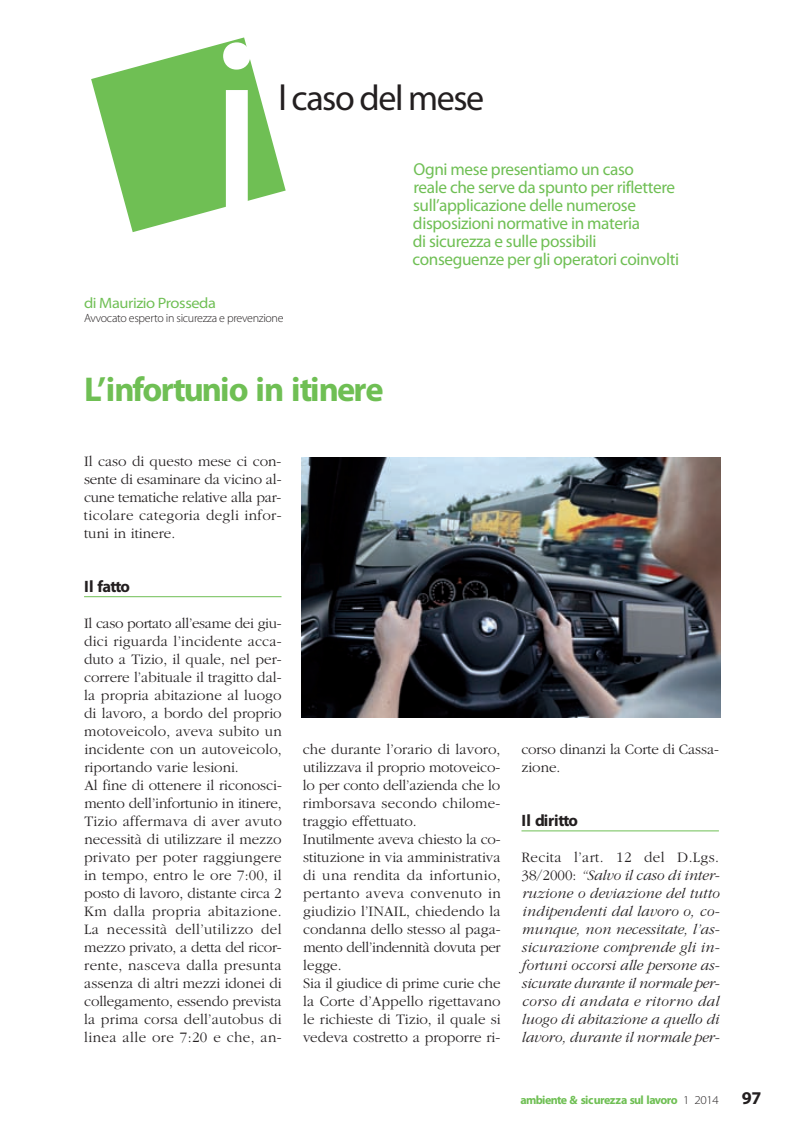
<style>
.page{position:relative;width:803px;height:1144px;background:#fff}
.page>*{position:absolute;margin:0;border:0;box-sizing:border-box;transform-origin:0 0}
.t1{font:249px "Myriad Pro";color:#fff}
.t2{font:36px "Myriad Pro";letter-spacing:-.04em;color:#231f20}
.t3{font:700 34.5px "Myriad Pro";letter-spacing:-.05em;color:#6fbf54}
.t4{font:700 18px "Myriad Pro";color:#231f20}
.t5{font:17.25px/18px "Myriad Pro";letter-spacing:-.02em;color:#6fbf54}
.t6{font:700 16.5px "Myriad Pro";letter-spacing:-.02em;color:#231f20}
.t7{font:700 16.5px "Myriad Pro";letter-spacing:-.05em;color:#231f20}
.t8{font:300 15px/18px "Garamond";color:#231f20}
.t9{font:italic 300 15px/18px "Garamond";color:#231f20;text-align:justify}
.t10{font:semi-expanded 15px "Myriad Pro";letter-spacing:-.03em;color:#6fbf54}
.t11{font:300 12px "Myriad Pro";letter-spacing:-.025em;color:#231f20}
.t12{font:700 12px "Myriad Pro";letter-spacing:-.055em;color:#6fbf54}
.s1{font-style:normal}
.s2{font-weight:300;font-stretch:semi-expanded;color:#231f20}
</style>
<div class="page">
<hr style="left:84px;top:596px;width:197px;height:1px;background:#6fbf54">
<hr style="left:521px;top:830px;width:198px;height:1px;background:#6fbf54">
<svg style="left:91px;top:37px;width:195px;height:195px;fill:#6fbf54"></svg>
<img style="left:302px;top:457px;width:419px;height:260px">
<h1 class="t1" style="left:208px;top:34px;width:60px">i</h1>
<h2 class="t2" style="left:278px;top:84px;width:207px">l caso del mese</h2>
<p class="t5" style="left:412px;top:161px;width:268px">Ogni mese presentiamo un caso<br>reale che serve da spunto per riflettere sull’applicazione delle numerose disposizioni normative in materia<br>di sicurezza e sulle possibili conseguenze per gli operatori coinvolti</p>
<p class="t10" style="left:84px;top:297px;width:133px">di Maurizio Prosseda</p>
<p class="t11" style="left:84px;top:313px;width:201px">Avvocato esperto in sicurezza e prevenzione</p>
<h3 class="t3" style="left:84px;top:376px;width:301px">L’infortunio in itinere</h3>
<p class="t8" style="left:84px;top:451px;width:199px;text-align:justify">Il caso di questo mese ci con&shy;sente di esaminare da vicino al&shy;cune tematiche relative alla par&shy;ticolare categoria degli infor&shy;tuni in itinere.</p>
<p class="t7" style="left:84px;top:580px;width:48px">Il fatto</p>
<p class="t8" style="left:84px;top:613px;width:199px">Il caso portato all’esame dei giu&shy;dici riguarda l’incidente acca&shy;duto a Tizio, il quale, nel per&shy;correre l’abituale il tragitto dal&shy;la propria abitazione al luogo di lavoro, a bordo del proprio motoveicolo, aveva subito un incidente con un autoveicolo, riportando varie lesioni.<br>Al fine di ottenere il riconosci&shy;mento dell’infortunio in itinere,<br>Tizio affermava di aver avuto necessità di utilizzare il mezzo privato per poter raggiungere in tempo, entro le ore 7:00, il posto di lavoro, distante circa 2<br>Km dalla propria abitazione.<br>La necessità dell’utilizzo del mezzo privato, a detta del ricor&shy;rente, nasceva dalla presunta assenza di altri mezzi idonei di collegamento, essendo prevista la prima corsa dell’autobus di linea alle ore 7:20 e che, an-</p>
<p class="t8" style="left:303px;top:739px;width:200px">che durante l’orario di lavoro, utilizzava il proprio motoveico&shy;lo per conto dell’azienda che lo rimborsava secondo chilome&shy;traggio effettuato.<br>Inutilmente aveva chiesto la co&shy;stituzione in via amministrativa di una rendita da infortunio, pertanto aveva convenuto in giudizio l’INAIL, chiedendo la condanna dello stesso al paga&shy;mento dell’indennità dovuta per legge.<br>Sia il giudice di prime curie che la Corte d’Appello rigettavano le richieste di Tizio, il quale si vedeva costretto a proporre ri-</p>
<p class="t8" style="left:521px;top:739px;width:199px">corso dinanzi la Corte di Cassa&shy;zione.</p>
<p class="t6" style="left:521px;top:814px;width:58px">Il diritto</p>
<p class="t9" style="left:521px;top:847px;width:200px"><span class="s1">Recita l’art. 12 del D.Lgs.<br>38/2000:</span> “Salvo il caso di inter&shy;ruzione o deviazione del tutto indipendenti dal lavoro o, co&shy;munque, non necessitate, l’as&shy;sicurazione comprende gli in&shy;fortuni occorsi alle persone as&shy;sicurate durante il normale per&shy;corso di andata e ritorno dal luogo di abitazione a quello di lavoro, durante il normale per-</p>
<p class="t12" style="left:520px;top:1094px;width:200px">ambiente &amp; sicurezza sul lavoro <span class="s2">1 2014</span></p>
<p class="t4" style="left:742px;top:1090px;width:21px">97</p>
</div>
